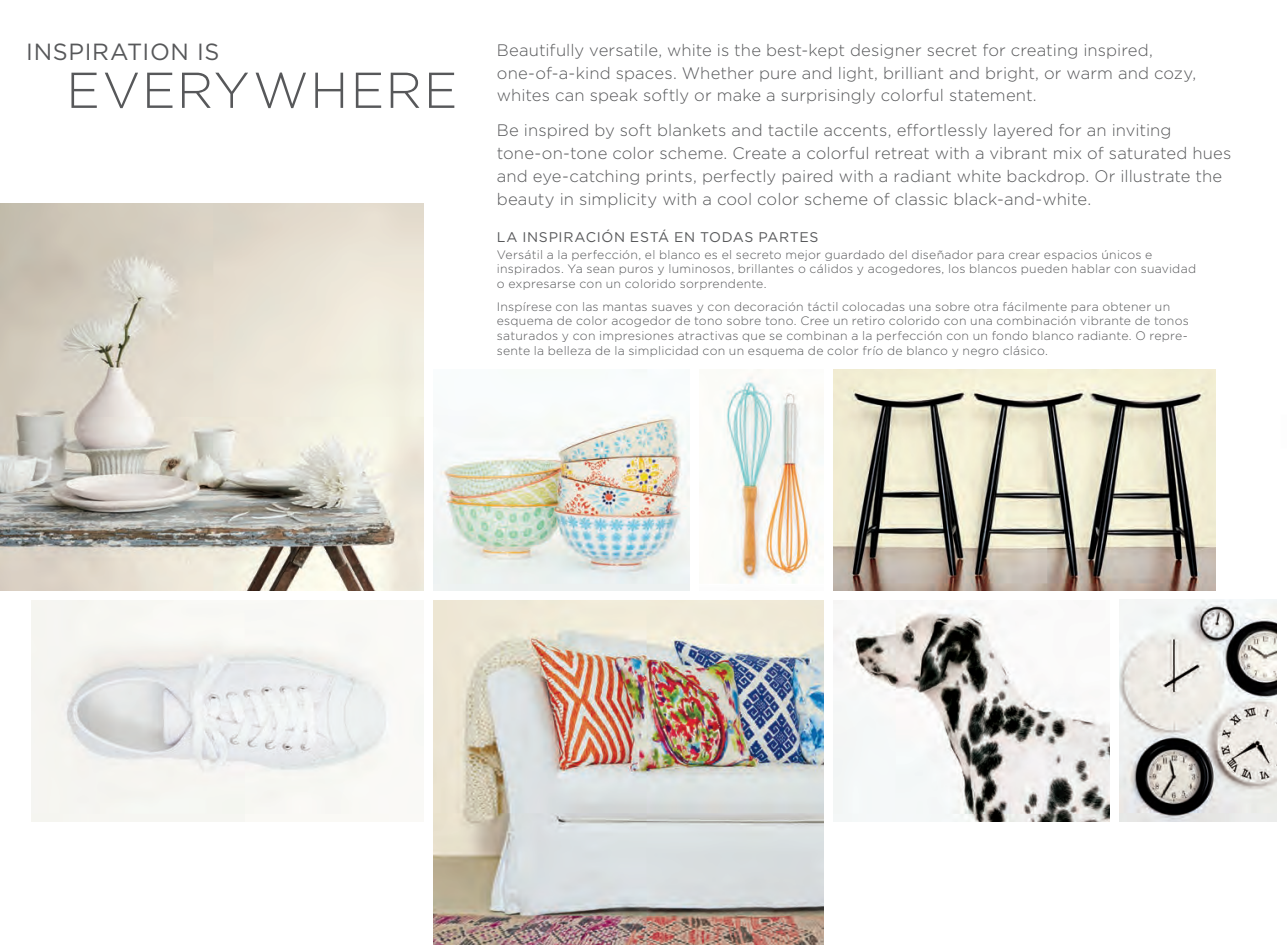
<style>
.page{position:relative;width:1287px;height:945px;background:#fff}
.page>*{position:absolute;margin:0;border:0;box-sizing:border-box;transform-origin:0 0}
.t1{font:300 50.4px "Gotham";letter-spacing:.03em;color:#57585a}
.t2{font:23.45px "Gotham";letter-spacing:.03em;color:#57585a}
.t3{font:300 16.62px/22.8px "Gotham";letter-spacing:.005em;color:#57585a}
.t4{font:14px "Gotham";letter-spacing:.045em;color:#57585a}
.t5{font:300 12.25px/14.7px "Gotham";letter-spacing:.02em;color:#57585a}
</style>
<div class="page">
<img style="left:724px;top:370px;width:97px;height:214px">
<img style="left:433px;top:414px;width:256px;height:176px">
<img style="left:833px;top:370px;width:382px;height:220px">
<img style="left:1119px;top:600px;width:157px;height:221px">
<img style="left:433px;top:600px;width:390px;height:345px">
<img style="left:32px;top:600px;width:391px;height:221px">
<img style="left:0;top:203px;width:423px;height:387px">
<img style="left:833px;top:600px;width:275px;height:221px">
<h2 class="t2" style="left:26px;top:37px;width:195px">INSPIRATION IS</h2>
<h1 class="t1" style="left:66px;top:58px;width:393px">EVERYWHERE</h1>
<p class="t3" style="left:497px;top:38px;width:700px">Beautifully versatile, white is the best-kept designer secret for creating inspired, one-of-a-kind spaces. Whether pure and light, brilliant and bright, or warm and cozy, whites can speak softly or make a surprisingly colorful statement.</p>
<p class="t3" style="left:497px;top:119px;width:736px">Be inspired by soft blankets and tactile accents, effortlessly layered for an inviting tone-on-tone color scheme. Create a colorful retreat with a vibrant mix of saturated hues and eye-catching prints, perfectly paired with a radiant white backdrop. Or illustrate the beauty in simplicity with a cool color scheme of classic black-and-white.</p>
<p class="t4" style="left:497px;top:228px;width:323px">LA INSPIRACIÓN ESTÁ EN TODAS PARTES</p>
<p class="t5" style="left:497px;top:247px;width:700px">Versátil a la perfección, el blanco es el secreto mejor guardado del diseñador para crear espacios únicos e inspirados. Ya sean puros y luminosos, brillantes o cálidos y acogedores, los blancos pueden hablar con suavidad o expresarse con un colorido sorprendente.</p>
<p class="t5" style="left:497px;top:299px;width:693px">Inspírese con las mantas suaves y con decoración táctil colocadas una sobre otra fácilmente para obtener un esquema de color acogedor de tono sobre tono. Cree un retiro colorido con una combinación vibrante de tonos saturados y con impresiones atractivas que se combinan a la perfección con un fondo blanco radiante. O repre&shy;sente la belleza de la simplicidad con un esquema de color frío de blanco y negro clásico.</p>
</div>
